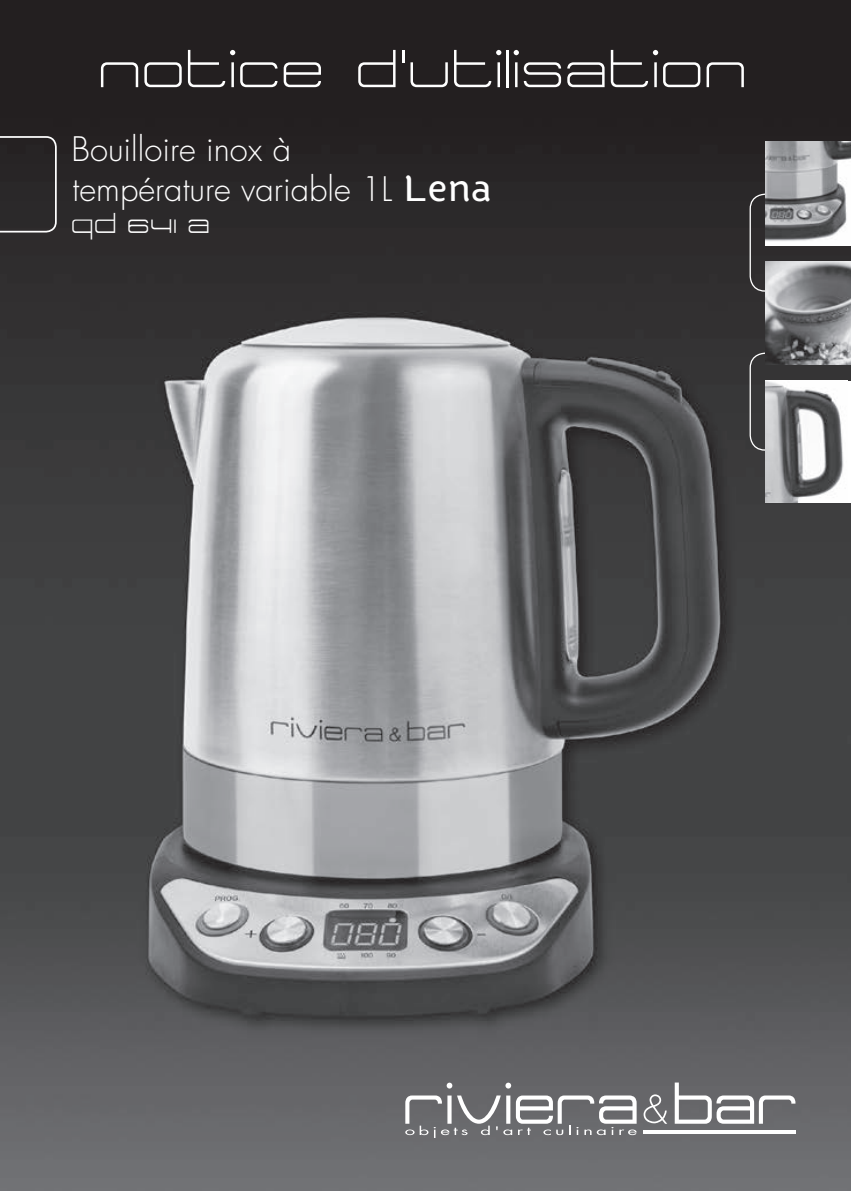
<style>
.page{position:relative;width:851px;height:1191px;background:#fff}
.page>*{position:absolute;margin:0;border:0;box-sizing:border-box;transform-origin:0 0}
.t1{font:62px "Tidy Curve TV";color:#fff}
.t2{font:300 32.8px/39.4px "Futura";color:#fff}
.t3{font:32.8px "Tidy Curve TV";color:#fff}
.s1{font-family:"Halvorsen Pro";font-weight:700;font-size:40.2px}
</style>
<div class="page">
<img style="left:1px;top:0;width:849px;height:1191px">
<hr style="left:643px;top:1130px;width:152px;height:4px;background:#fff">
<svg style="left:405px;top:1082px;width:231px;height:56px;background:#868688"></svg>
<svg style="left:674px;top:1082px;width:121px;height:41px"></svg>
<svg style="left:643px;top:1094px;width:24px;height:29px"></svg>
<svg style="left:1px;top:135px;width:57px;height:98px;background:#353334"></svg>
<svg style="left:749px;top:194px;width:101px;height:98px;background:#3e3c3d"></svg>
<svg style="left:749px;top:352px;width:101px;height:99px;background:#403f40"></svg>
<img style="left:765px;top:142px;width:85px;height:103px">
<div style="left:765px;top:380px;width:85px;height:122px;background:#fff"></div>
<img style="left:765px;top:381px;width:79px;height:121px">
<img style="left:765px;top:261px;width:85px;height:104px">
<h1 class="t1" style="left:101px;top:39px;width:650px">notice d'utilisation</h1>
<p class="t2" style="left:71px;top:130px;width:421px">Bouilloire inox à<br>température variable 1L <span class="s1">Lena</span></p>
<p class="t3" style="left:72px;top:208px;width:141px">qd 641 a</p>
</div>
